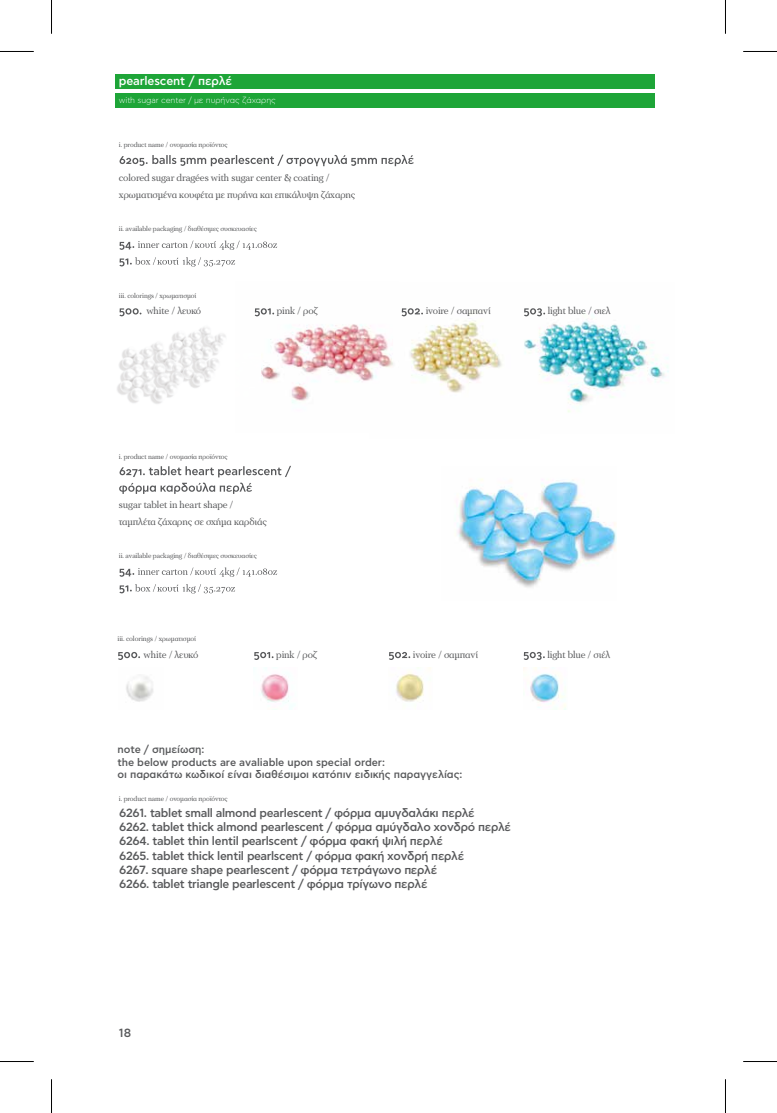
<style>
.page{position:relative;width:777px;height:1113px;background:#fff}
.page>*{position:absolute;margin:0;border:0;box-sizing:border-box;transform-origin:0 0}
.t1{font:500 12.12px "CF Asty Std";letter-spacing:-.01em;color:#fff}
.t2{font:500 11.88px/14.2px "CF Asty Std";letter-spacing:-.03em;color:#58595b}
.t3{font:500 10.75px/12.9px "CF Asty Std";letter-spacing:-.01em;color:#58595b}
.t4{font:10.12px/16.6px "PF Regal Text Pro Regular B";letter-spacing:-.01em;color:#58595b}
.t5{font:300 8.38px "CF Asty Std";letter-spacing:-.01em;color:#fff}
.t6{font:7.25px "PF Regal Text Pro Regular B";letter-spacing:-.01em;color:#58595b}
.t7{font:7.12px "PF Regal Text Pro Regular B";letter-spacing:-.01em;color:#58595b}
</style>
<div class="page">
<div style="left:116px;top:93px;width:538px;height:15px;background:#1ea538"></div>
<div style="left:116px;top:74px;width:538px;height:14px;background:#1ea538"></div>
<img style="left:403px;top:316px;width:99px;height:77px">
<img style="left:261px;top:313px;width:132px;height:90px">
<svg style="left:119px;top:155px;width:294px;height:11px"></svg>
<svg style="left:119px;top:240px;width:158px;height:10px"></svg>
<svg style="left:119px;top:257px;width:116px;height:10px"></svg>
<img style="left:117px;top:313px;width:141px;height:91px">
<svg style="left:254px;top:308px;width:20px;height:8px"></svg>
<svg style="left:119px;top:308px;width:22px;height:8px"></svg>
<img style="left:524px;top:313px;width:145px;height:99px">
<svg style="left:524px;top:308px;width:21px;height:8px"></svg>
<svg style="left:401px;top:308px;width:22px;height:8px"></svg>
<svg style="left:119px;top:466px;width:172px;height:28px"></svg>
<img style="left:126px;top:676px;width:27px;height:26px">
<img style="left:523px;top:667px;width:43px;height:43px">
<img style="left:260px;top:674px;width:32px;height:33px">
<img style="left:396px;top:667px;width:35px;height:35px">
<svg style="left:254px;top:652px;width:19px;height:8px"></svg>
<svg style="left:118px;top:652px;width:22px;height:8px"></svg>
<svg style="left:389px;top:652px;width:21px;height:8px"></svg>
<svg style="left:523px;top:652px;width:21px;height:8px"></svg>
<img style="left:457px;top:479px;width:159px;height:109px">
<svg style="left:119px;top:567px;width:158px;height:10px"></svg>
<svg style="left:119px;top:584px;width:116px;height:9px"></svg>
<hr style="left:0;top:51px;width:34px;height:1px;background:#000">
<hr style="left:742px;top:51px;width:34px;height:1px;background:#000">
<hr style="left:0;top:1061px;width:34px;height:1px;background:#000">
<hr style="left:742px;top:1061px;width:34px;height:1px;background:#000">
<hr style="left:51px;top:0;width:1px;height:34px;background:#000">
<hr style="left:51px;top:1079px;width:1px;height:34px;background:#000">
<hr style="left:724px;top:0;width:1px;height:34px;background:#000">
<hr style="left:724px;top:1079px;width:1px;height:34px;background:#000">
<p class="t1" style="left:119px;top:74px;width:115px">pearlescent / περλέ</p>
<p class="t5" style="left:119px;top:95px;width:159px">with sugar center / με πυρήνας ζάχαρης</p>
<p class="t7" style="left:119px;top:141px;width:110px">i. product name / ονοµασία προϊόντος</p>
<p class="t4" style="left:119px;top:170px;width:238px">colored sugar dragées with sugar center &amp; coating / χρωµατισµένα κουφέτα µε πυρήνα και επικάλυψη ζάχαρης</p>
<p class="t7" style="left:119px;top:225px;width:139px">ii. available packaging / διαθέσιµες συσκευασίες</p>
<p class="t7" style="left:119px;top:291px;width:79px">iii. colorings / χρωµατισµοί</p>
<p class="t4" style="left:146px;top:303px;width:56px">white / λευκό</p>
<p class="t4" style="left:425px;top:303px;width:67px">ivoire / σαµπανί</p>
<p class="t4" style="left:547px;top:303px;width:64px">light blue / σιελ</p>
<p class="t4" style="left:277px;top:303px;width:42px">pink / ροζ</p>
<p class="t7" style="left:119px;top:452px;width:110px">i. product name / ονοµασία προϊόντος</p>
<p class="t4" style="left:119px;top:497px;width:149px">sugar tablet in heart shape / ταµπλέτα ζάχαρης σε σχήµα καρδιάς</p>
<p class="t7" style="left:119px;top:552px;width:139px">ii. available packaging / διαθέσιµες συσκευασίες</p>
<p class="t6" style="left:117px;top:635px;width:80px">iii. colorings / χρωµατισµοί</p>
<p class="t4" style="left:143px;top:646px;width:56px">white / λευκό</p>
<p class="t4" style="left:412px;top:646px;width:67px">ivoire / σαµπανί</p>
<p class="t4" style="left:547px;top:646px;width:64px">light blue / σιέλ</p>
<p class="t4" style="left:276px;top:646px;width:42px">pink / ροζ</p>
<p class="t3" style="left:117px;top:743px;width:346px">note / σημείωση:<br>the below products are avaliable upon special order:<br>οι παρακάτω κωδικοί είναι διαθέσιμοι κατόπιν ειδικής παραγγελίας:</p>
<p class="t7" style="left:119px;top:794px;width:110px">i. product name / ονοµασία προϊόντος</p>
<p class="t2" style="left:119px;top:806px;width:393px">6261. tablet small almond pearlescent / φόρμα αμυγδαλάκι περλέ<br>6262. tablet thick almond pearlescent / φόρμα αμύγδαλο χονδρό περλέ 6264. tablet thin lentil pearlscent / φόρμα φακή ψιλή περλέ<br>6265. tablet thick lentil pearlscent / φόρμα φακή χονδρή περλέ<br>6267. square shape pearlescent / φόρμα τετράγωνο περλέ<br>6266. tablet triangle pearlescent / φόρμα τρίγωνο περλέ</p>
<p class="t2" style="left:119px;top:1026px;width:14px">18</p>
</div>
